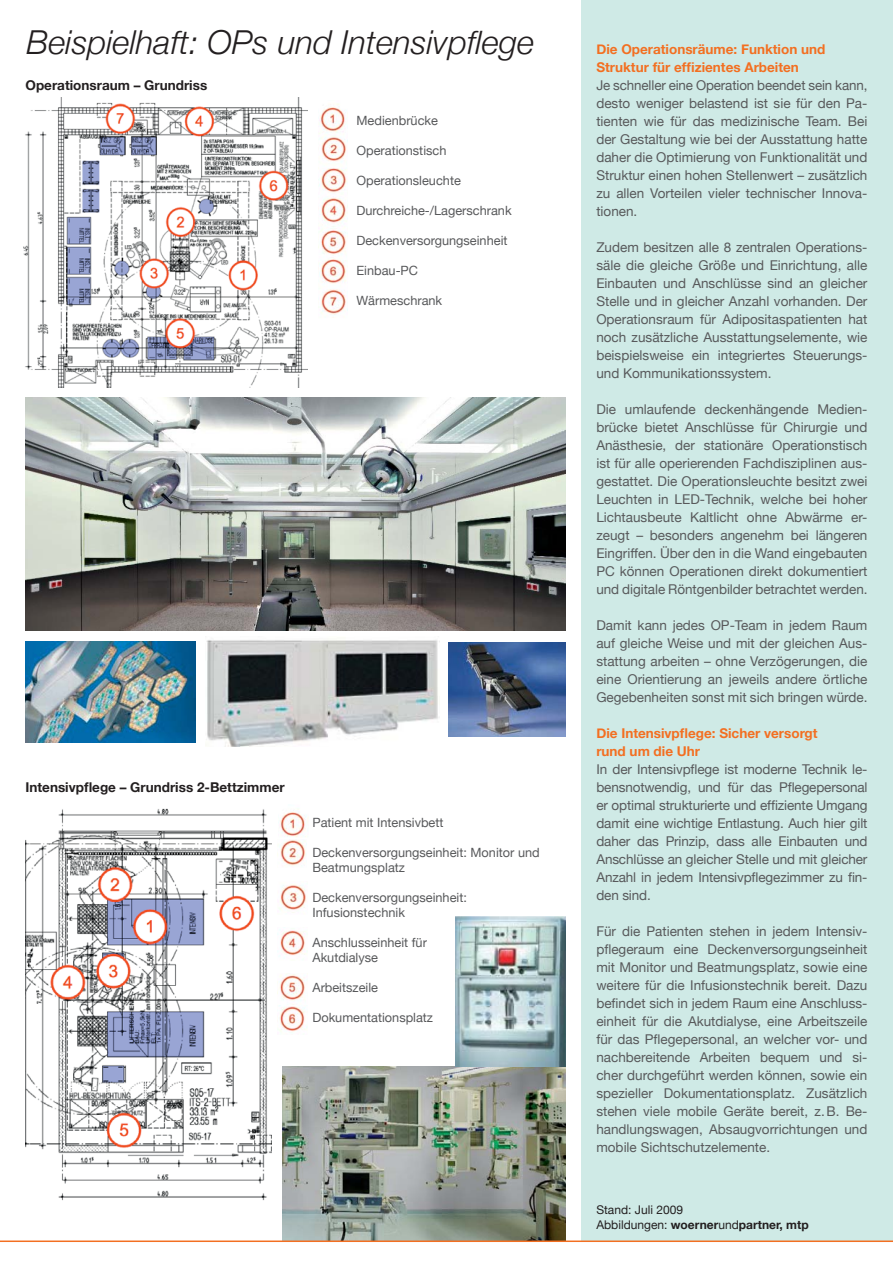
<style>
.page{position:relative;width:893px;height:1263px;background:#fff}
.page>*{position:absolute;margin:0;border:0;box-sizing:border-box;transform-origin:0 0}
.t1{font:italic 300 33px "Helvetica Neue";color:#231f20}
.t2{font:13.5px/18px "Helvetica Neue";color:#58595b;text-align:justify}
.t3{font:700 13.5px/18px "Helvetica Neue";color:#f36f21}
.t4{font:700 13.5px "Helvetica Neue";color:#231f20}
.t5{font:12.75px/15px "Helvetica Neue";color:#58595b}
.t6{font:12px/14.4px "Helvetica Neue";color:#231f20}
.s1{font-weight:700}
</style>
<div class="page">
<img style="left:26px;top:398px;width:539px;height:232px">
<img style="left:26px;top:642px;width:170px;height:100px">
<div style="left:581px;top:0;width:312px;height:1241px;background:#cfeae6"></div>
<img style="left:448px;top:642px;width:117px;height:95px">
<img style="left:206px;top:640px;width:232px;height:107px">
<img style="left:26px;top:808px;width:245px;height:393px">
<img style="left:282px;top:1066px;width:283px;height:175px">
<img style="left:455px;top:916px;width:110px;height:150px">
<img style="left:23px;top:97px;width:284px;height:291px">
<img style="left:318px;top:104px;width:29px;height:211px">
<hr style="left:0;top:1241px;width:893px;height:1px;background:#f36f21">
<img style="left:280px;top:809px;width:28px;height:28px">
<img style="left:277px;top:840px;width:30px;height:26px">
<img style="left:279px;top:884px;width:28px;height:29px">
<img style="left:279px;top:929px;width:27px;height:28px">
<img style="left:279px;top:974px;width:28px;height:58px">
<h1 class="t1" style="left:26px;top:23px;width:509px">Beispielhaft: OPs und Intensivpflege</h1>
<p class="t4" style="left:26px;top:77px;width:183px">Operationsraum – Grundriss</p>
<p class="t5" style="left:356px;top:112px;width:83px">Medienbrücke</p>
<p class="t5" style="left:356px;top:142px;width:91px">Operationstisch</p>
<p class="t5" style="left:356px;top:172px;width:106px">Operationsleuchte</p>
<p class="t5" style="left:356px;top:202px;width:157px">Durchreiche-/Lagerschrank</p>
<p class="t5" style="left:356px;top:232px;width:152px">Deckenversorgungseinheit</p>
<p class="t5" style="left:356px;top:262px;width:63px">Einbau-PC</p>
<p class="t5" style="left:356px;top:292px;width:87px">Wärmeschrank</p>
<p class="t4" style="left:26px;top:779px;width:261px">Intensivpflege – Grundriss 2-Bettzimmer</p>
<p class="t5" style="left:312px;top:814px;width:133px">Patient mit Intensivbett</p>
<p class="t5" style="left:312px;top:844px;width:229px">Deckenversorgungseinheit: Monitor und<br>Beatmungsplatz</p>
<p class="t5" style="left:312px;top:889px;width:156px">Deckenversorgungseinheit:<br>Infusionstechnik</p>
<p class="t5" style="left:312px;top:934px;width:116px">Anschlusseinheit für<br>Akutdialyse</p>
<p class="t5" style="left:312px;top:979px;width:67px">Arbeitszeile</p>
<p class="t5" style="left:312px;top:1009px;width:122px">Dokumentationsplatz</p>
<p class="t3" style="left:596px;top:40px;width:230px">Die Operationsräume: Funktion und<br>Struktur für effizientes Arbeiten</p>
<p class="t2" style="left:596px;top:76px;width:273px">Je schneller eine Operation beendet sein kann, desto weniger belastend ist sie für den Pa&shy;tienten wie für das medizinische Team. Bei der Gestaltung wie bei der Ausstattung hatte daher die Optimierung von Funktionalität und Struktur einen hohen Stellenwert – zusätzlich zu allen Vorteilen vieler technischer Innova&shy;tionen.</p>
<p class="t2" style="left:596px;top:238px;width:273px">Zudem besitzen alle 8 zentralen Operations&shy;säle die gleiche Größe und Einrichtung, alle Einbauten und Anschlüsse sind an gleicher Stelle und in gleicher Anzahl vorhanden. Der Operationsraum für Adipositaspatienten hat noch zusätzliche Ausstattungselemente, wie beispielsweise ein integriertes Steuerungs&shy;und Kommunikationssystem.</p>
<p class="t2" style="left:596px;top:400px;width:273px">Die umlaufende deckenhängende Medien&shy;brücke bietet Anschlüsse für Chirurgie und Anästhesie, der stationäre Operationstisch ist für alle operierenden Fachdisziplinen aus&shy;gestattet. Die Operationsleuchte besitzt zwei Leuchten in LED-Technik, welche bei hoher Lichtausbeute Kaltlicht ohne Abwärme er&shy;zeugt – besonders angenehm bei längeren Eingriffen. Über den in die Wand eingebauten PC können Operationen direkt dokumentiert und digitale Röntgenbilder betrachtet werden.</p>
<p class="t2" style="left:596px;top:616px;width:273px">Damit kann jedes OP-Team in jedem Raum auf gleiche Weise und mit der gleichen Aus&shy;stattung arbeiten – ohne Verzögerungen, die eine Orientierung an jeweils andere örtliche Gegebenheiten sonst mit sich bringen würde.</p>
<p class="t3" style="left:596px;top:724px;width:223px">Die Intensivpflege: Sicher versorgt rund um die Uhr</p>
<p class="t2" style="left:596px;top:760px;width:273px">In der Intensivpflege ist moderne Technik le&shy;bensnotwendig, und für das Pflegepersonal er optimal strukturierte und effiziente Umgang damit eine wichtige Entlastung. Auch hier gilt daher das Prinzip, dass alle Einbauten und Anschlüsse an gleicher Stelle und mit gleicher Anzahl in jedem Intensivpflegezimmer zu fin&shy;den sind.</p>
<p class="t2" style="left:596px;top:922px;width:273px">Für die Patienten stehen in jedem Intensiv&shy;pflegeraum eine Deckenversorgungseinheit mit Monitor und Beatmungsplatz, sowie eine weitere für die Infusionstechnik bereit. Dazu befindet sich in jedem Raum eine Anschluss&shy;einheit für die Akutdialyse, eine Arbeitszeile für das Pflegepersonal, an welcher vor- und nachbereitende Arbeiten bequem und si&shy;cher durchgeführt werden können, sowie ein spezieller Dokumentationsplatz. Zusätzlich stehen viele mobile Geräte bereit, z. B. Be&shy;handlungswagen, Absaugvorrichtungen und mobile Sichtschutzelemente.</p>
<p class="t6" style="left:596px;top:1203px;width:214px">Stand: Juli 2009<br>Abbildungen: <span class="s1">woerner</span>und<span class="s1">partner, mtp</span></p>
</div>
